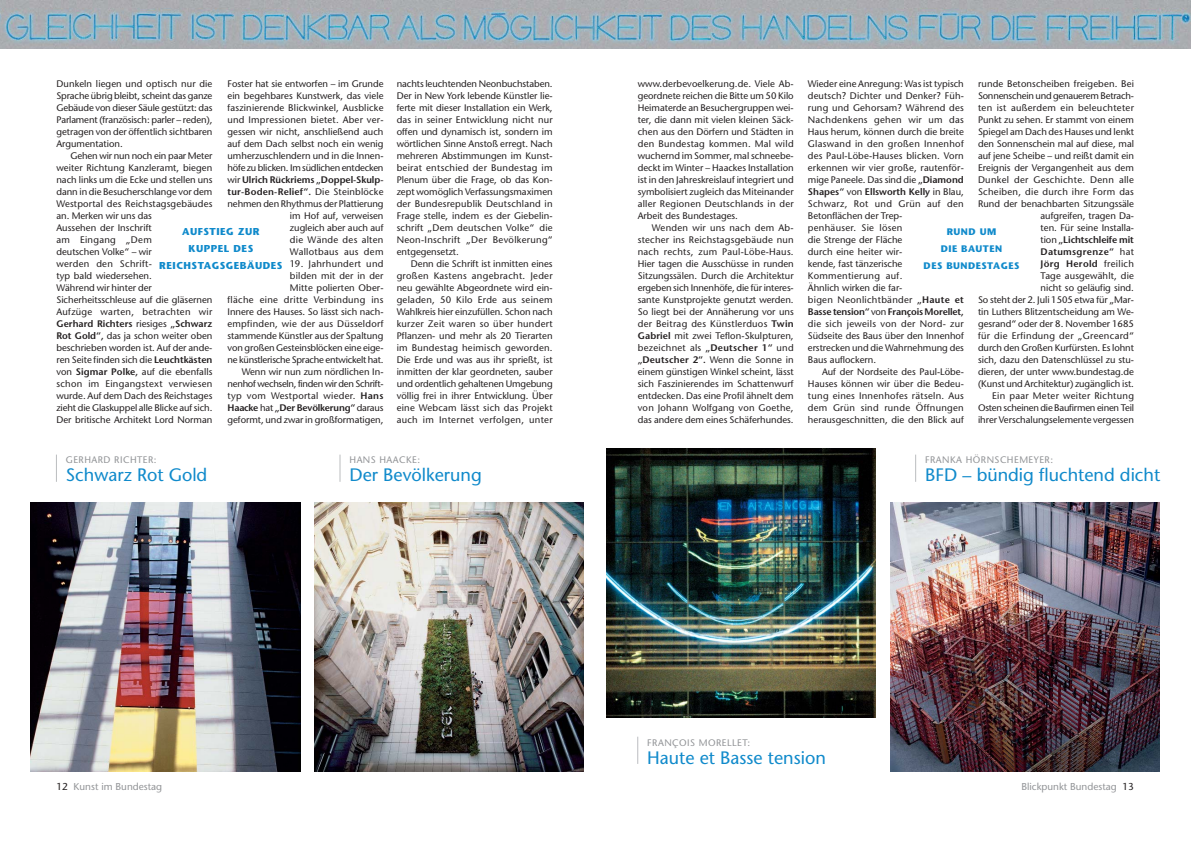
<style>
.page{position:relative;width:1191px;height:842px;background:#fff}
.page>*{position:absolute;margin:0;border:0;box-sizing:border-box;transform-origin:0 0}
.t1{font:18px "Stone Sans";color:#108acb}
.t2{font:10px "Stone Sans";color:#939598}
.t3{font:700 10px/17px "Stone Sans";letter-spacing:.05em;color:#108acb;text-align:center}
.t4{font:9.5px/12px "Stone Sans";color:#231f20;text-align:justify}
.t5{font:9.5px "Stone Sans";letter-spacing:.05em;color:#939598}
.t6{font:700 9.5px/17px "Stone Sans";letter-spacing:.05em;color:#108acb;text-align:center}
.s1{font-weight:600}
.s2{color:#231f20}
</style>
<div class="page">
<img style="left:31px;top:502px;width:269px;height:269px">
<img style="left:314px;top:502px;width:270px;height:269px">
<img style="left:606px;top:448px;width:270px;height:270px">
<img style="left:890px;top:502px;width:269px;height:269px">
<svg style="left:637px;top:737px;width:1px;height:27px"></svg>
<svg style="left:915px;top:455px;width:1px;height:27px"></svg>
<svg style="left:56px;top:455px;width:1px;height:27px"></svg>
<svg style="left:339px;top:455px;width:1px;height:27px"></svg>
<img style="left:0;top:0;width:1190px;height:49px">
<p class="t4" style="left:56px;top:79px;width:157px">Dunkeln liegen und optisch nur die Sprache übrig bleibt, scheint das ganze Gebäude von dieser Säule gestützt: das Parlament (französisch: parler – reden), getragen von der öffentlich sichtbaren Argumentation.</p>
<p class="t4" style="left:56px;top:151px;width:157px;text-align:left;text-indent:14px">Gehen wir nun noch ein paar Meter weiter Richtung Kanzleramt, biegen nach links um die Ecke und stellen uns dann in die Besucherschlange vor dem<br>Westportal des Reichstagsgebäudes an. Merken wir uns das<br>Aussehen der Inschrift<br>am Eingang „Dem<br>deutschen Volke“ – wir<br>werden den Schrift-<br>typ bald wiedersehen.<br>Während wir hinter der<br>Sicherheitsschleuse auf die gläsernen<br>Aufzüge warten, betrachten wir<br><span class="s1">Gerhard Richters</span> riesiges <span class="s1">„Schwarz<br>Rot Gold“,</span> das ja schon weiter oben beschrieben worden ist. Auf der ande&shy;ren Seite finden sich die <span class="s1">Leuchtkästen </span>von <span class="s1">Sigmar Polke,</span> auf die ebenfalls schon im Eingangstext verwiesen wurde. Auf dem Dach des Reichstages zieht die Glaskuppel alle Blicke auf sich.<br>Der britische Architekt Lord Norman</p>
<p class="t4" style="left:397px;top:79px;width:157px">nachts leuchtenden Neonbuchstaben.<br>Der in New York lebende Künstler lie&shy;ferte mit dieser Installation ein Werk, das in seiner Entwicklung nicht nur offen und dynamisch ist, sondern im wörtlichen Sinne Anstoß erregt. Nach mehreren Abstimmungen im Kunst&shy;beirat entschied der Bundestag im Plenum über die Frage, ob das Kon&shy;zept womöglich Verfassungsmaximen der Bundesrepublik Deutschland in Frage stelle, indem es der Giebelin&shy;schrift „Dem deutschen Volke“ die Neon-Inschrift „Der Bevölkerung“ entgegensetzt.</p>
<p class="t4" style="left:397px;top:259px;width:157px;text-indent:14px">Denn die Schrift ist inmitten eines großen Kastens angebracht. Jeder neu gewählte Abgeordnete wird ein&shy;geladen, 50 Kilo Erde aus seinem Wahlkreis hier einzufüllen. Schon nach kurzer Zeit waren so über hundert Pflanzen- und mehr als 20 Tierarten im Bundestag heimisch geworden.<br>Die Erde und was aus ihr sprießt, ist inmitten der klar geordneten, sauber und ordentlich gehaltenen Umgebung völlig frei in ihrer Entwicklung. Über eine Webcam lässt sich das Projekt auch im Internet verfolgen, unter</p>
<p class="t4" style="left:227px;top:79px;width:157px;text-align:right">Foster hat sie entworfen – im Grunde ein begehbares Kunstwerk, das viele faszinierende Blickwinkel, Ausblicke und Impressionen bietet. Aber ver&shy;gessen wir nicht, anschließend auch auf dem Dach selbst noch ein wenig umherzuschlendern und in die Innen&shy;höfe zu blicken. Im südlichen entdecken wir <span class="s1">Ulrich Rückriems „Doppel-Skulp&shy;tur-Boden-Relief“.</span> Die Steinblöcke nehmen den Rhythmus der Plattierung im Hof auf, verweisen<br>zugleich aber auch auf<br>die Wände des alten<br>Wallotbaus aus dem</p>
<p class="t4" style="left:227px;top:259px;width:157px;text-align:right">19. Jahrhundert und<br>bilden mit der in der<br>Mitte polierten Ober-<br>fläche eine dritte Verbindung ins Innere des Hauses. So lässt sich nach&shy;empfinden, wie der aus Düsseldorf stammende Künstler aus der Spaltung von großen Gesteinsblöcken eine eige&shy;ne künstlerische Sprache entwickelt hat.<br>Wenn wir nun zum nördlichen In&shy;nenhof wechseln, finden wir den Schrift&shy;typ vom Westportal wieder. <span class="s1">Hans Haacke</span> hat <span class="s1">„Der Bevölkerung“</span> daraus geformt, und zwar in großformatigen,</p>
<p class="t4" style="left:638px;top:79px;width:157px">www.derbevoelkerung.de. Viele Ab&shy;geordnete reichen die Bitte um 50 Kilo Heimaterde an Besuchergruppen wei&shy;ter, die dann mit vielen kleinen Säck&shy;chen aus den Dörfern und Städten in den Bundestag kommen. Mal wild wuchernd im Sommer, mal schneebe&shy;deckt im Winter – Haackes Installation ist in den Jahreskreislauf integriert und symbolisiert zugleich das Miteinander aller Regionen Deutschlands in der Arbeit des Bundestages.</p>
<p class="t4" style="left:638px;top:223px;width:157px;text-indent:14px">Wenden wir uns nach dem Ab&shy;stecher ins Reichstagsgebäude nun nach rechts, zum Paul-Löbe-Haus.<br>Hier tagen die Ausschüsse in runden Sitzungssälen. Durch die Architektur ergeben sich Innenhöfe, die für interes&shy;sante Kunstprojekte genutzt werden.<br>So liegt bei der Annäherung vor uns der Beitrag des Künstlerduos <span class="s1">Twin Gabriel</span> mit zwei Teflon-Skulpturen, bezeichnet als <span class="s1">„Deutscher 1“</span> und <span class="s1">„Deutscher 2“.</span> Wenn die Sonne in einem günstigen Winkel scheint, lässt sich Faszinierendes im Schattenwurf entdecken. Das eine Profil ähnelt dem von Johann Wolfgang von Goethe, das andere dem eines Schäferhundes.</p>
<p class="t4" style="left:808px;top:79px;width:157px;text-align:left">Wieder eine Anregung: Was ist typisch deutsch? Dichter und Denker? Füh&shy;rung und Gehorsam? Während des<br>Nachdenkens gehen wir um das<br>Haus herum, können durch die breite<br>Glaswand in den großen Innenhof des Paul-Löbe-Hauses blicken. Vorn erkennen wir vier große, rautenför&shy;mige Paneele. Das sind die <span class="s1">„Diamond<br>Shapes“</span> von <span class="s1">Ellsworth Kelly</span> in Blau,<br>Schwarz, Rot und Grün auf den<br>Betonflächen der Trep-<br>penhäuser. Sie lösen<br>die Strenge der Fläche<br>durch eine heiter wir-<br>kende, fast tänzerische<br>Kommentierung auf.<br>Ähnlich wirken die far-<br>bigen Neonlichtbänder <span class="s1">„Haute et<br>Basse tension“</span> von <span class="s1">François Morellet, </span>die sich jeweils von der Nord- zur<br>Südseite des Baus über den Innenhof erstrecken und die Wahrnehmung des<br>Baus auflockern.</p>
<p class="t4" style="left:808px;top:367px;width:157px;text-indent:14px">Auf der Nordseite des Paul-Löbe-Hauses können wir über die Bedeu&shy;tung eines Innenhofes rätseln. Aus dem Grün sind runde Öffnungen herausgeschnitten, die den Blick auf</p>
<p class="t4" style="left:978px;top:79px;width:157px;text-align:right">runde Betonscheiben freigeben. Bei<br>Sonnenschein und genauerem Betrach&shy;ten ist außerdem ein beleuchteter<br>Punkt zu sehen. Er stammt von einem<br>Spiegel am Dach des Hauses und lenkt den Sonnenschein mal auf diese, mal auf jene Scheibe – und reißt damit ein<br>Ereignis der Vergangenheit aus dem<br>Dunkel der Geschichte. Denn alle<br>Scheiben, die durch ihre Form das<br>Rund der benachbarten Sitzungssäle aufgreifen, tragen Da-<br>ten. Für seine Installa-<br>tion <span class="s1">„Lichtschleife mit<br>Datumsgrenze“</span> hat<br><span class="s1">Jörg Herold</span> freilich<br>Tage ausgewählt, die<br>nicht so geläufig sind.<br>So steht der 2. Juli 1505 etwa für „Mar&shy;tin Luthers Blitzentscheidung am We&shy;gesrand“ oder der 8. November 1685 für die Erfindung der „Greencard“ durch den Großen Kurfürsten. Es lohnt sich, dazu den Datenschlüssel zu stu&shy;dieren, der unter www.bundestag.de (Kunst und Architektur) zugänglich ist.<br>Ein paar Meter weiter Richtung<br>Osten scheinen die Baufirmen einen Teil ihrer Verschalungselemente vergessen</p>
<p class="t3" style="left:159px;top:224px;width:125px">AUFSTIEG ZUR<br>KUPPEL DES<br>REICHSTAGSGEBÄUDES</p>
<p class="t6" style="left:923px;top:224px;width:97px">RUND UM<br>DIE BAUTEN<br>DES BUNDESTAGES</p>
<p class="t5" style="left:66px;top:456px;width:92px">GERHARD RICHTER:</p>
<h1 class="t1" style="left:66px;top:468px;width:143px">Schwarz Rot Gold</h1>
<p class="t5" style="left:349px;top:456px;width:72px">HANS HAACKE:</p>
<h1 class="t1" style="left:349px;top:468px;width:134px">Der Bevölkerung</h1>
<p class="t5" style="left:647px;top:738px;width:104px">FRANÇOIS MORELLET:</p>
<h1 class="t1" style="left:647px;top:750px;width:180px">Haute et Basse tension</h1>
<p class="t5" style="left:925px;top:456px;width:129px">FRANKA HÖRNSCHEMEYER:</p>
<h1 class="t1" style="left:925px;top:468px;width:237px">BFD – bündig fluchtend dicht</h1>
<p class="t2" style="left:56px;top:783px;width:107px"><span class="s2">12</span> Kunst im Bundestag</p>
<p class="t2" style="left:1021px;top:783px;width:114px">Blickpunkt Bundestag <span class="s2">13</span></p>
</div>
